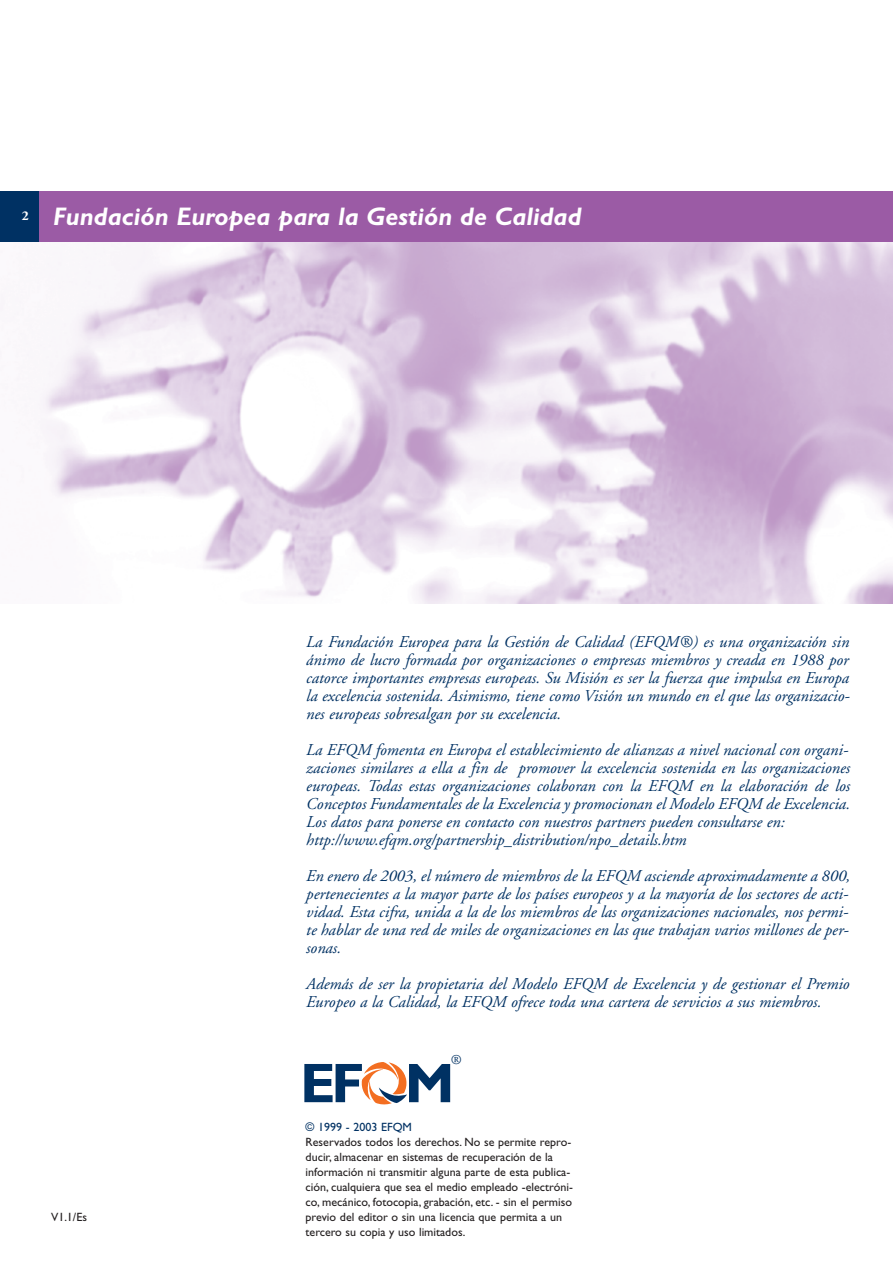
<style>
.page{position:relative;width:893px;height:1263px;background:#fff}
.page>*{position:absolute;margin:0;border:0;box-sizing:border-box;transform-origin:0 0}
.t1{font:italic 700 25.5px "Gill Sans";color:#fff}
.t2{font:italic 16.5px/18px "Adobe Garamond";color:#003163;text-align:justify}
.t3{font:700 13.5px "Adobe Garamond";color:#fff}
.t4{font:italic 13.5px "Adobe Garamond";color:#003163}
.t5{font:12px/15px "Gill Sans";color:#231f20}
.t6{font:12px "Gill Sans";color:#003163}
</style>
<div class="page">
<div style="left:39px;top:191px;width:853px;height:51px;background:#9b5ba5"></div>
<div style="left:0;top:191px;width:39px;height:51px;background:#003163"></div>
<img style="left:1px;top:242px;width:891px;height:362px">
<svg style="left:304px;top:1062px;width:146px;height:43px"></svg>
<p class="t3" style="left:22px;top:210px;width:9px">2</p>
<h1 class="t1" style="left:53px;top:207px;width:529px">Fundación Europea para la Gestión de Calidad</h1>
<p class="t5" style="left:51px;top:1211px;width:37px">V1.1/Es</p>
<p class="t2" style="left:305px;top:634px;width:545px">La Fundación Europea para la Gestión de Calidad (EFQM®) es una organización sin ánimo de lucro formada por organizaciones o empresas miembros y creada en 1988 por catorce importantes empresas europeas. Su Misión es ser la fuerza que impulsa en Europa la excelencia sostenida. Asimismo, tiene como Visión un mundo en el que las organizacio&shy;nes europeas sobresalgan por su excelencia.</p>
<p class="t2" style="left:305px;top:742px;width:545px;text-align:left">La EFQM fomenta en Europa el establecimiento de alianzas a nivel nacional con organi&shy;zaciones similares a ella a fin de promover la excelencia sostenida en las organizaciones europeas. Todas estas organizaciones colaboran con la EFQM en la elaboración de los Conceptos Fundamentales de la Excelencia y promocionan el Modelo EFQM de Excelencia.<br>Los datos para ponerse en contacto con nuestros partners pueden consultarse en: http://www.efqm.org/partnership_distribution/npo_details.htm</p>
<p class="t2" style="left:305px;top:868px;width:545px">En enero de 2003, el número de miembros de la EFQM asciende aproximadamente a 800, pertenecientes a la mayor parte de los países europeos y a la mayoría de los sectores de acti&shy;vidad. Esta cifra, unida a la de los miembros de las organizaciones nacionales, nos permi&shy;te hablar de una red de miles de organizaciones en las que trabajan varios millones de per&shy;sonas.</p>
<p class="t2" style="left:305px;top:976px;width:545px">Además de ser la propietaria del Modelo EFQM de Excelencia y de gestionar el Premio<br>Europeo a la Calidad, la EFQM ofrece toda una cartera de servicios a sus miembros.</p>
<p class="t4" style="left:449px;top:1054px;width:13px">®</p>
<p class="t6" style="left:305px;top:1123px;width:108px">© 1999 - 2003 EFQM</p>
<p class="t5" style="left:305px;top:1136px;width:269px">Reservados todos los derechos. No se permite repro&shy;ducir, almacenar en sistemas de recuperación de la información ni transmitir alguna parte de esta publica&shy;ción, cualquiera que sea el medio empleado -electróni&shy;co, mecánico, fotocopia, grabación, etc. - sin el permiso previo del editor o sin una licencia que permita a un tercero su copia y uso limitados.</p>
</div>
